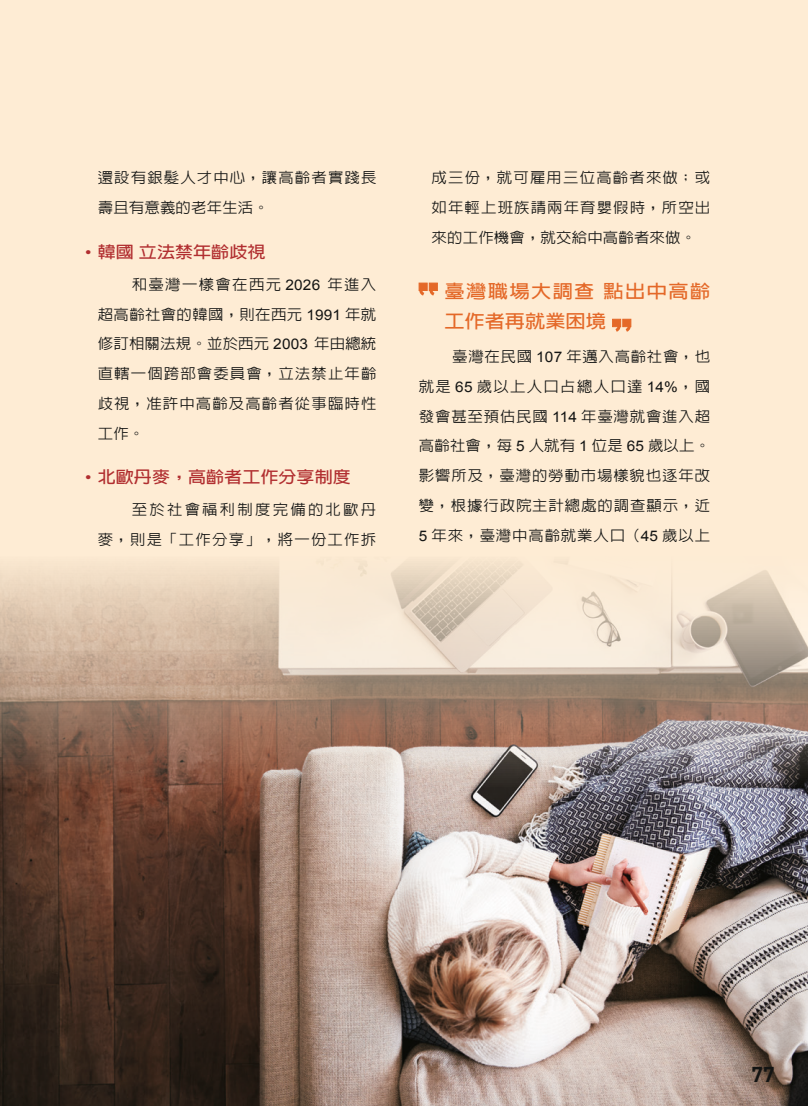
<style>
.page{position:relative;width:808px;height:1106px;background:#feecd4}
.page>*{position:absolute;margin:0;border:0;box-sizing:border-box;transform-origin:0 0}
.t1{font:700 21.3px "DIN";color:#131413}
.中標{font:700 18.15px/29.7px "AR Hei B5";letter-spacing:.07em;color:#e46828;scale:1.11 1}
.中標-2{font:700 16.2px "AR Hei B5";color:#b12e30;scale:1.11 1}
.內文{font:500 14.7px/29.7px "AR Hei B5";letter-spacing:.07em;color:#131413;text-align:justify;scale:1.05 1}
.內文-2{font:500 14.7px/29.7px "AR Hei B5";letter-spacing:.145em;color:#131413;text-align:right;scale:1.05 1}
.s1{font-family:"Arial";font-weight:400}
</style>
<div class="page">
<img style="left:0;top:563px;width:808px;height:543px">
<div style="left:612px;top:319px;width:9px;height:8px;background:#e46828"></div>
<div style="left:622px;top:319px;width:9px;height:8px;background:#e46828;border:1px solid #e46828"></div>
<svg style="left:612px;top:323px;width:20px;height:9px"></svg>
<div style="left:429px;top:283px;width:9px;height:8px;background:#e46828;border:1px solid #e46828"></div>
<div style="left:419px;top:283px;width:8px;height:8px;background:#e46828"></div>
<svg style="left:418px;top:287px;width:20px;height:9px"></svg>
<p class="內文" style="left:98px;top:163px;width:267px">還設有銀髮人才中心，讓高齡者實踐長壽且有意義的老年生活。</p>
<p class="中標-2" style="left:85px;top:243px;width:164px"><span class="s1">•</span> 韓國立法禁年齡歧視</p>
<p class="內文" style="left:98px;top:269px;width:267px;text-indent:34px">和臺灣一樣會在西元 <span class="s1">2026</span> 年進入超高齡社會的韓國，則在西元 <span class="s1">1991</span> 年就修訂相關法規。並於西元 <span class="s1">2003</span> 年由總統直轄一個跨部會委員會，立法禁止年齡歧視，准許中高齡及高齡者從事臨時性工作。</p>
<p class="中標-2" style="left:85px;top:469px;width:241px"><span class="s1">•</span> 北歐丹麥，高齡者工作分享制度</p>
<p class="內文-2" style="left:98px;top:495px;width:267px">至於社會福利制度完備的北歐丹<br>麥，則是「工作分享」，將一份工作拆</p>
<p class="內文" style="left:432px;top:163px;width:267px">成三份，就可雇用三位高齡者來做；或如年輕上班族請兩年育嬰假時，所空出來的工作機會，就交給中高齡者來做。</p>
<p class="中標" style="left:444px;top:276px;width:241px">臺灣職場大調查點出中高齡工作者再就業困境</p>
<p class="內文" style="left:419px;top:342px;width:279px;text-indent:33px">臺灣在民國 <span class="s1">107</span> 年邁入高齡社會，也就是 <span class="s1">65</span> 歲以上人口占總人口達 <span class="s1">14%</span>，國發會甚至預估民國 <span class="s1">114</span> 年臺灣就會進入超高齡社會，每 <span class="s1">5</span> 人就有 <span class="s1">1</span> 位是 <span class="s1">65</span> 歲以上。影響所及，臺灣的勞動市場樣貌也逐年改變，根據行政院主計總處的調查顯示，近<span class="s1">5</span> 年來，臺灣中高齡就業人口（<span class="s1">45</span> 歲以上</p>
<h1 class="t1" style="left:751px;top:1060px;width:25px">77</h1>
</div>
